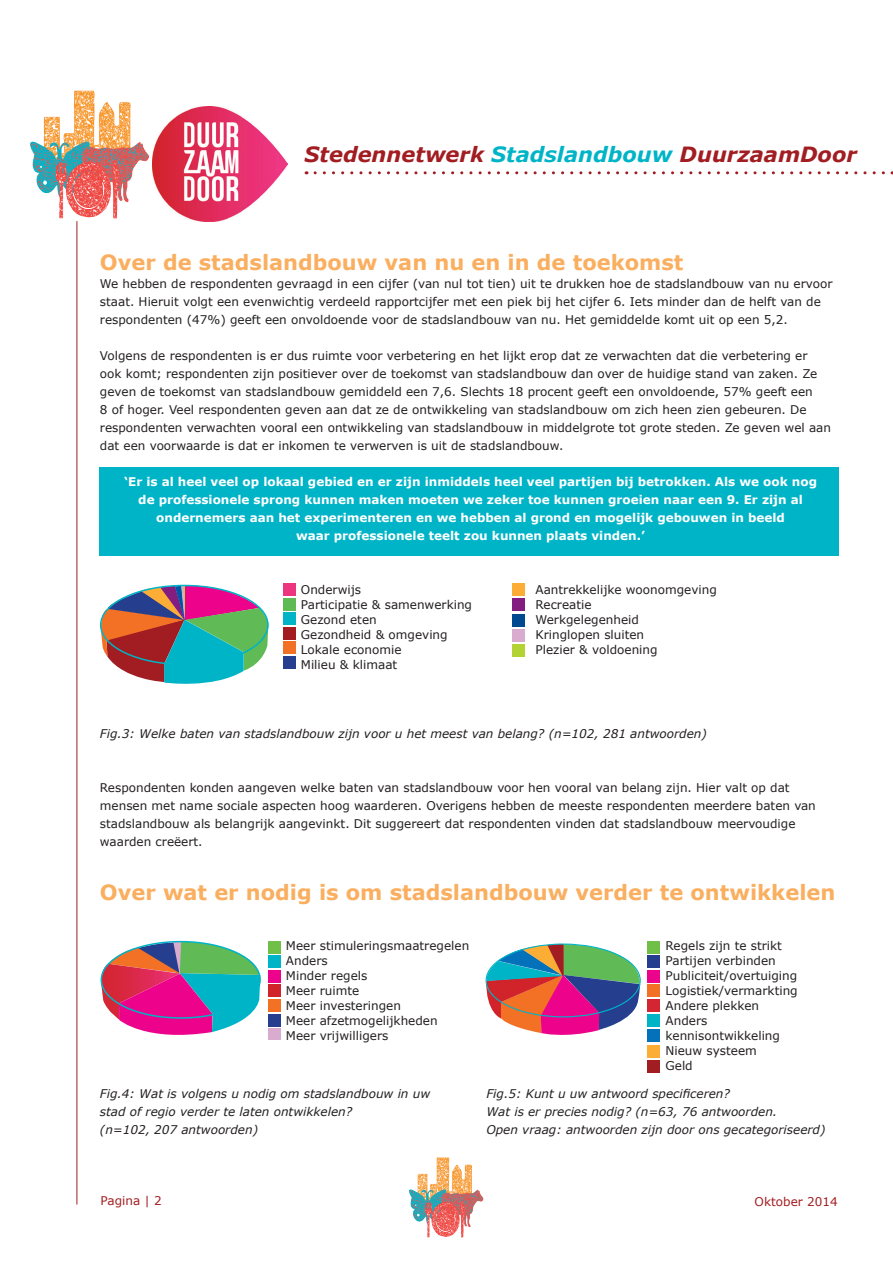
<style>
.page{position:relative;width:893px;height:1263px;background:#fff}
.page>*{position:absolute;margin:0;border:0;box-sizing:border-box;transform-origin:0 0}
.t1{font:700 21px "Verdana";color:#faaf60}
.t2{font:italic 700 21px "Verdana";color:#a21d21}
.t3{font:12px/15px "Verdana";color:#231f20}
.t4{font:italic 12px/18px "Verdana";color:#231f20}
.t5{font:700 12px/18px "Verdana";color:#fff;text-align:center}
.t6{font:12px "Verdana";color:#a21d21}
.s1{color:#00b4c7}
</style>
<div class="page">
<svg style="left:315px;top:171px;width:578px;height:3px"></svg>
<img style="left:409px;top:1157px;width:75px;height:81px">
<img style="left:30px;top:91px;width:119px;height:128px">
<img style="left:152px;top:107px;width:136px;height:114px">
<div style="left:100px;top:467px;width:739px;height:89px;background:#00b4c7"></div>
<hr style="left:77px;top:221px;width:1px;height:983px;background:#a21d21">
<div style="left:283px;top:641px;width:13px;height:13px;background:#f37124"></div>
<div style="left:283px;top:627px;width:13px;height:13px;background:#a21d21"></div>
<div style="left:283px;top:612px;width:13px;height:13px;background:#00b4c7"></div>
<div style="left:283px;top:598px;width:13px;height:12px;background:#5eba55"></div>
<div style="left:283px;top:583px;width:13px;height:13px;background:#ed357f"></div>
<div style="left:283px;top:656px;width:13px;height:13px;background:#253f8e"></div>
<div style="left:512px;top:583px;width:13px;height:13px;background:#fbad36"></div>
<div style="left:512px;top:598px;width:13px;height:13px;background:#841d80"></div>
<div style="left:512px;top:629px;width:13px;height:13px;background:#d9accf"></div>
<div style="left:512px;top:614px;width:13px;height:12px;background:#014990"></div>
<div style="left:512px;top:644px;width:13px;height:13px;background:#b3d234"></div>
<svg style="left:100px;top:584px;width:169px;height:100px"></svg>
<div style="left:100px;top:585px;width:169px;height:80px;border:2px solid #00b4c7;border-radius:50%"></div>
<svg style="left:485px;top:945px;width:156px;height:90px"></svg>
<div style="left:268px;top:999px;width:13px;height:13px;background:#f37124"></div>
<div style="left:268px;top:1014px;width:13px;height:12px;background:#253f8e"></div>
<div style="left:268px;top:1028px;width:13px;height:12px;background:#d9accf"></div>
<div style="left:268px;top:984px;width:13px;height:13px;background:#d1232a"></div>
<div style="left:268px;top:970px;width:13px;height:13px;background:#ed028c"></div>
<div style="left:268px;top:955px;width:13px;height:13px;background:#00b4c7"></div>
<div style="left:268px;top:941px;width:13px;height:13px;background:#6fbf49"></div>
<svg style="left:100px;top:941px;width:160px;height:94px"></svg>
<div style="left:647px;top:999px;width:13px;height:13px;background:#d42532"></div>
<div style="left:647px;top:984px;width:13px;height:13px;background:#f37124"></div>
<div style="left:647px;top:970px;width:13px;height:13px;background:#ed028c"></div>
<div style="left:647px;top:955px;width:13px;height:13px;background:#253f8e"></div>
<div style="left:647px;top:941px;width:13px;height:13px;background:#6fbf49"></div>
<div style="left:647px;top:1014px;width:13px;height:13px;background:#00b4c7"></div>
<div style="left:647px;top:1029px;width:13px;height:13px;background:#0372bb"></div>
<div style="left:647px;top:1045px;width:13px;height:12px;background:#fbad36"></div>
<div style="left:647px;top:1060px;width:13px;height:13px;background:#a21d21"></div>
<div style="left:101px;top:941px;width:160px;height:78px;border:2px solid #00b4c7;border-radius:50%"></div>
<h1 class="t2" style="left:305px;top:139px;width:554px">Stedennetwerk <span class="s1">Stadslandbouw</span> DuurzaamDoor</h1>
<h1 class="t1" style="left:100px;top:247px;width:585px">Over de stadslandbouw van nu en in de toekomst</h1>
<p class="t3" style="left:100px;top:275px;width:734px;line-height:18px">We hebben de respondenten gevraagd in een cijfer (van nul tot tien) uit te drukken hoe de stadslandbouw van nu ervoor staat. Hieruit volgt een evenwichtig verdeeld rapportcijfer met een piek bij het cijfer 6. Iets minder dan de helft van de respondenten (47%) geeft een onvoldoende voor de stadslandbouw van nu. Het gemiddelde komt uit op een 5,2.</p>
<p class="t3" style="left:100px;top:347px;width:733px;line-height:18px">Volgens de respondenten is er dus ruimte voor verbetering en het lijkt erop dat ze verwachten dat die verbetering er ook komt; respondenten zijn positiever over de toekomst van stadslandbouw dan over de huidige stand van zaken. Ze geven de toekomst van stadslandbouw gemiddeld een 7,6. Slechts 18 procent geeft een onvoldoende, 57% geeft een<br>8 of hoger. Veel respondenten geven aan dat ze de ontwikkeling van stadslandbouw om zich heen zien gebeuren. De respondenten verwachten vooral een ontwikkeling van stadslandbouw in middelgrote tot grote steden. Ze geven wel aan dat een voorwaarde is dat er inkomen te verwerven is uit de stadslandbouw.</p>
<p class="t5" style="left:124px;top:472px;width:694px">‘Er is al heel veel op lokaal gebied en er zijn inmiddels heel veel partijen bij betrokken. Als we ook nog de professionele sprong kunnen maken moeten we zeker toe kunnen groeien naar een 9. Er zijn al ondernemers aan het experimenteren en we hebben al grond en mogelijk gebouwen in beeld<br>waar professionele teelt zou kunnen plaats vinden.’</p>
<p class="t3" style="left:301px;top:582px;width:173px">Onderwijs<br>Participatie &amp; samenwerking<br>Gezond eten<br>Gezondheid &amp; omgeving<br>Lokale economie<br>Milieu &amp; klimaat</p>
<p class="t3" style="left:535px;top:582px;width:183px">Aantrekkelijke woonomgeving<br>Recreatie<br>Werkgelegenheid<br>Kringlopen sluiten<br>Plezier &amp; voldoening</p>
<p class="t4" style="left:100px;top:725px;width:608px">Fig.3: Welke baten van stadslandbouw zijn voor u het meest van belang? (n=102, 281 antwoorden)</p>
<p class="t3" style="left:100px;top:779px;width:717px;line-height:18px">Respondenten konden aangeven welke baten van stadslandbouw voor hen vooral van belang zijn. Hier valt op dat mensen met name sociale aspecten hoog waarderen. Overigens hebben de meeste respondenten meerdere baten van stadslandbouw als belangrijk aangevinkt. Dit suggereert dat respondenten vinden dat stadslandbouw meervoudige waarden creëert.</p>
<h1 class="t1" style="left:100px;top:877px;width:737px">Over wat er nodig is om stadslandbouw verder te ontwikkelen</h1>
<p class="t3" style="left:286px;top:938px;width:185px">Meer stimuleringsmaatregelen<br>Anders<br>Minder regels<br>Meer ruimte<br>Meer investeringen<br>Meer afzetmogelijkheden<br>Meer vrijwilligers</p>
<p class="t3" style="left:666px;top:938px;width:134px">Regels zijn te strikt<br>Partijen verbinden<br>Publiciteit/overtuiging<br>Logistiek/vermarkting<br>Andere plekken<br>Anders kennisontwikkeling<br>Nieuw systeem<br>Geld</p>
<p class="t4" style="left:100px;top:1085px;width:332px">Fig.4: Wat is volgens u nodig om stadslandbouw in uw stad of regio verder te laten ontwikkelen?<br>(n=102, 207 antwoorden)</p>
<p class="t4" style="left:486px;top:1085px;width:341px">Fig.5: Kunt u uw antwoord specificeren?<br>Wat is er precies nodig? (n=63, 76 antwoorden.<br>Open vraag: antwoorden zijn door ons gecategoriseerd)</p>
<p class="t6" style="left:101px;top:1192px;width:63px">Pagina | 2</p>
<p class="t6" style="left:755px;top:1193px;width:85px">Oktober 2014</p>
</div>
